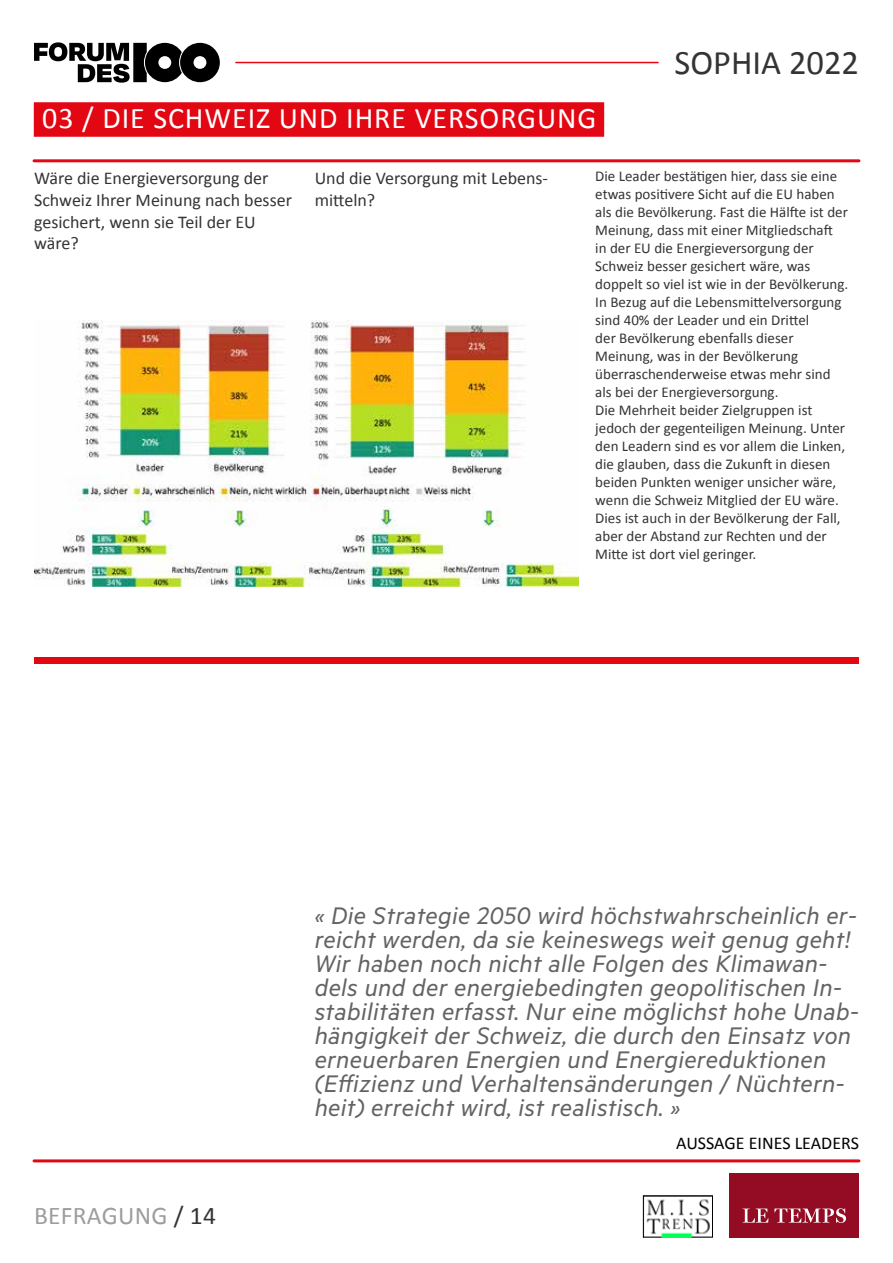
<style>
.page{position:relative;width:893px;height:1263px;background:#fff}
.page>*{position:absolute;margin:0;border:0;box-sizing:border-box;transform-origin:0 0}
.t1{font:34.5px "Calibri";color:#353333}
.t2{font:30px "Calibri";letter-spacing:.03em;color:#fff}
.t3{font:italic 27px/24px "Metric";letter-spacing:.015em;color:#646363}
.t4{font:25.5px "Calibri";letter-spacing:.01em;color:#9d9d9c}
.t5{font:18px/21.6px "Calibri";color:#353333}
.t6{font:18px "Calibri";color:#000}
.t7{font:15px/18px "Calibri";color:#353333}
.s1{color:#353333}
</style>
<div class="page">
<hr style="left:236px;top:62px;width:422px;height:1px;background:#e30613">
<svg style="left:643px;top:1195px;width:70px;height:43px"></svg>
<div style="left:730px;top:1173px;width:129px;height:64px;background:#940c23"></div>
<svg style="left:742px;top:1208px;width:26px;height:14px"></svg>
<svg style="left:774px;top:1208px;width:72px;height:15px"></svg>
<svg style="left:34px;top:42px;width:186px;height:41px"></svg>
<div style="left:34px;top:102px;width:570px;height:35px;background:#e30613"></div>
<hr style="left:34px;top:159px;width:825px;height:3px;background:#e30613">
<hr style="left:34px;top:1159px;width:825px;height:3px;background:#e30613">
<div style="left:34px;top:657px;width:824px;height:7px;background:#e30613"></div>
<img style="left:34px;top:320px;width:544px;height:266px">
<h2 class="t2" style="left:42px;top:100px;width:556px">03 / DIE SCHWEIZ UND IHRE VERSORGUNG</h2>
<h1 class="t1" style="left:674px;top:41px;width:186px">SOPHIA 2022</h1>
<p class="t5" style="left:34px;top:167px;width:259px">Wäre die Energieversorgung der<br>Schweiz Ihrer Meinung nach besser gesichert, wenn sie Teil der EU wäre?</p>
<p class="t5" style="left:315px;top:167px;width:235px">Und die Versorgung mit Lebens&shy;mitteln?</p>
<p class="t7" style="left:595px;top:166px;width:254px">Die Leader bestätigen hier, dass sie eine etwas positivere Sicht auf die EU haben als die Bevölkerung. Fast die Hälfte ist der Meinung, dass mit einer Mitgliedschaft<br>in der EU die Energieversorgung der Schweiz besser gesichert wäre, was doppelt so viel ist wie in der Bevölkerung.<br>In Bezug auf die Lebensmittelversorgung sind 40% der Leader und ein Drittel<br>der Bevölkerung ebenfalls dieser Meinung, was in der Bevölkerung überraschenderweise etwas mehr sind als bei der Energieversorgung.<br>Die Mehrheit beider Zielgruppen ist jedoch der gegenteiligen Meinung. Unter den Leadern sind es vor allem die Linken, die glauben, dass die Zukunft in diesen beiden Punkten weniger unsicher wäre, wenn die Schweiz Mitglied der EU wäre.<br>Dies ist auch in der Bevölkerung der Fall, aber der Abstand zur Rechten und der Mitte ist dort viel geringer.</p>
<h3 class="t4" style="left:34px;top:1200px;width:183px">BEFRAGUNG <span class="s1">/ 14</span></h3>
<p class="t3" style="left:315px;top:903px;width:546px">« Die Strategie 2050 wird höchstwahrscheinlich er&shy;reicht werden, da sie keineswegs weit genug geht!<br>Wir haben noch nicht alle Folgen des Klimawan&shy;dels und der energiebedingten geopolitischen In&shy;stabilitäten erfasst. Nur eine möglichst hohe Unab&shy;hängigkeit der Schweiz, die durch den Einsatz von erneuerbaren Energien und Energiereduktionen (Effizienz und Verhaltensänderungen / Nüchtern&shy;heit) erreicht wird, ist realistisch. »</p>
<p class="t6" style="left:676px;top:1131px;width:184px">AUSSAGE EINES LEADERS</p>
</div>
